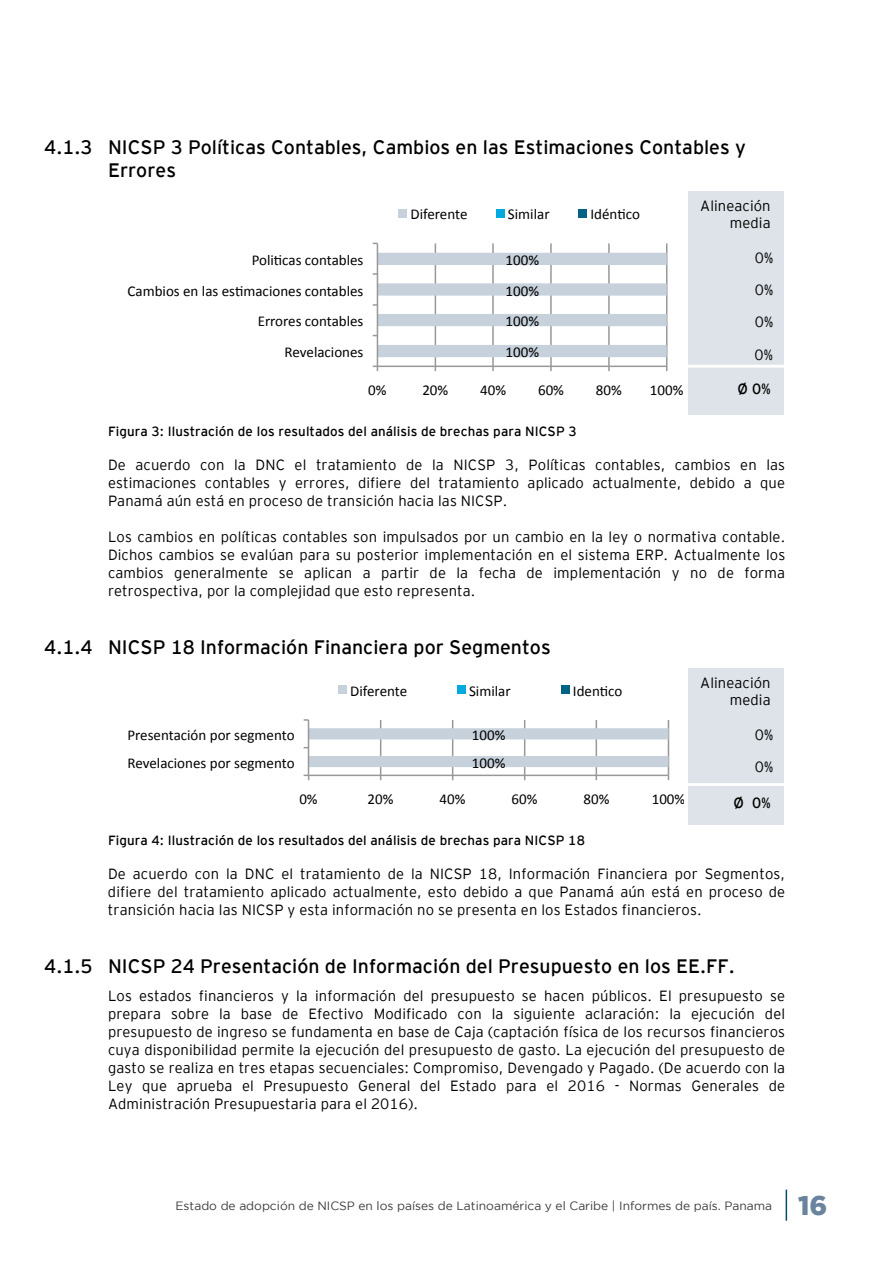
<style>
.page{position:relative;width:893px;height:1263px;background:#fff}
.page>*{position:absolute;margin:0;border:0;box-sizing:border-box;transform-origin:0 0}
.t1{font:900 27px "Gotham";color:#6a849e}
.t2{font:19.5px/23.4px "EY Interstate";color:#000}
.t3{font:15px "Calibri";color:#000}
.t4{font:300 14.7px/18px "EY Interstate";letter-spacing:.01em;color:#000;text-align:justify}
.t5{font:300 14.7px "EY Interstate";color:#000}
.t6{font:300 13.35px "EY Interstate";letter-spacing:.005em;color:#000}
.t7{font:12px "Gotham";color:#3c3c3b}
.s1{font-weight:300}
</style>
<div class="page">
<hr style="left:786px;top:1189px;width:1px;height:32px;background:#004c6c">
<hr style="left:435px;top:243px;width:1px;height:123px;background:#989898">
<hr style="left:492px;top:243px;width:2px;height:123px;background:#989898">
<hr style="left:550px;top:243px;width:2px;height:123px;background:#989898">
<hr style="left:608px;top:243px;width:2px;height:123px;background:#989898">
<hr style="left:666px;top:243px;width:1px;height:123px;background:#989898">
<hr style="left:377px;top:366px;width:290px;height:1px;background:#989898">
<hr style="left:377px;top:243px;width:1px;height:123px;background:#989898">
<svg style="left:373px;top:366px;width:5px;height:5px"></svg>
<svg style="left:373px;top:253px;width:294px;height:104px"></svg>
<div style="left:399px;top:209px;width:8px;height:8px;background:#c7d1db"></div>
<div style="left:496px;top:209px;width:8px;height:8px;background:#00aade"></div>
<div style="left:579px;top:209px;width:8px;height:8px;background:#006386"></div>
<hr style="left:380px;top:720px;width:1px;height:55px;background:#989898">
<hr style="left:452px;top:720px;width:1px;height:55px;background:#989898">
<hr style="left:524px;top:720px;width:1px;height:55px;background:#989898">
<hr style="left:596px;top:720px;width:1px;height:55px;background:#989898">
<hr style="left:668px;top:720px;width:1px;height:55px;background:#989898">
<hr style="left:309px;top:775px;width:359px;height:1px;background:#989898">
<hr style="left:308px;top:720px;width:1px;height:55px;background:#989898">
<svg style="left:304px;top:775px;width:5px;height:5px"></svg>
<svg style="left:304px;top:728px;width:364px;height:39px"></svg>
<div style="left:338px;top:686px;width:9px;height:8px;background:#c7d1db"></div>
<div style="left:457px;top:686px;width:8px;height:8px;background:#00aade"></div>
<div style="left:561px;top:686px;width:8px;height:8px;background:#006386"></div>
<div style="left:688px;top:191px;width:96px;height:224px;background:#dde3e8"></div>
<div style="left:684px;top:365px;width:108px;height:53px;border:3px solid #fff"></div>
<div style="left:688px;top:668px;width:96px;height:156px;background:#dde3e8"></div>
<div style="left:684px;top:783px;width:108px;height:54px;border:3px solid #fff"></div>
<h2 class="t2" style="left:108px;top:134px;width:639px;text-indent:-64px"><span class="s1">4.1.3</span> NICSP 3 Políticas Contables, Cambios en las Estimaciones Contables y<br>Errores</h2>
<p class="t3" style="left:411px;top:205px;width:58px">Diferente</p>
<p class="t3" style="left:508px;top:205px;width:43px">Similar</p>
<p class="t3" style="left:590px;top:205px;width:51px">Idén4co</p>
<p class="t3" style="left:252px;top:251px;width:113px">Poli4cas contables</p>
<p class="t3" style="left:506px;top:251px;width:35px">100%</p>
<p class="t3" style="left:128px;top:281px;width:237px">Cambios en las es4maciones contables</p>
<p class="t3" style="left:506px;top:281px;width:35px">100%</p>
<p class="t3" style="left:258px;top:312px;width:107px">Errores contables</p>
<p class="t3" style="left:506px;top:312px;width:35px">100%</p>
<p class="t3" style="left:285px;top:343px;width:80px">Revelaciones</p>
<p class="t3" style="left:506px;top:343px;width:35px">100%</p>
<p class="t3" style="left:368px;top:381px;width:20px">0%</p>
<p class="t3" style="left:422px;top:381px;width:27px">20%</p>
<p class="t3" style="left:480px;top:381px;width:27px">40%</p>
<p class="t3" style="left:538px;top:381px;width:27px">60%</p>
<p class="t3" style="left:596px;top:381px;width:27px">80%</p>
<p class="t3" style="left:650px;top:381px;width:35px">100%</p>
<p class="t4" style="left:700px;top:196px;width:72px;text-align:right">Alineación media</p>
<p class="t4" style="left:755px;top:241px;width:20px;line-height:32.1px">0%<br>0%</p>
<p class="t4" style="left:755px;top:312px;width:20px">0%</p>
<p class="t4" style="left:755px;top:345px;width:20px">0%</p>
<p class="t5" style="left:737px;top:379px;width:35px">Ø 0%</p>
<p class="t6" style="left:108px;top:422px;width:470px">Figura 3: Ilustración de los resultados del análisis de brechas para NICSP 3</p>
<p class="t4" style="left:108px;top:454px;width:679px">De acuerdo con la DNC el tratamiento de la NICSP 3, Políticas contables, cambios en las estimaciones contables y errores, difiere del tratamiento aplicado actualmente, debido a que Panamá aún está en proceso de transición hacia las NICSP.</p>
<p class="t4" style="left:108px;top:526px;width:679px">Los cambios en políticas contables son impulsados por un cambio en la ley o normativa contable.<br>Dichos cambios se evalúan para su posterior implementación en el sistema ERP. Actualmente los cambios generalmente se aplican a partir de la fecha de implementación y no de forma retrospectiva, por la complejidad que esto representa.</p>
<h2 class="t2" style="left:44px;top:634px;width:508px"><span class="s1">4.1.4</span> NICSP 18 Información Financiera por Segmentos</h2>
<p class="t3" style="left:128px;top:725px;width:169px">Presentación por segmento</p>
<p class="t3" style="left:128px;top:753px;width:169px">Revelaciones por segmento</p>
<p class="t3" style="left:350px;top:681px;width:58px">Diferente</p>
<p class="t3" style="left:469px;top:681px;width:43px">Similar</p>
<p class="t3" style="left:573px;top:681px;width:51px">Iden4co</p>
<p class="t3" style="left:472px;top:725px;width:35px">100%</p>
<p class="t3" style="left:472px;top:753px;width:35px">100%</p>
<p class="t3" style="left:299px;top:790px;width:20px">0%</p>
<p class="t3" style="left:368px;top:790px;width:27px">20%</p>
<p class="t3" style="left:440px;top:790px;width:27px">40%</p>
<p class="t3" style="left:511px;top:790px;width:27px">60%</p>
<p class="t3" style="left:583px;top:790px;width:27px">80%</p>
<p class="t3" style="left:652px;top:790px;width:35px">100%</p>
<p class="t4" style="left:700px;top:673px;width:72px;text-align:right">Alineación media</p>
<p class="t4" style="left:755px;top:718px;width:20px;line-height:31.7px">0%<br>0%</p>
<p class="t5" style="left:733px;top:792px;width:39px">Ø 0%</p>
<p class="t6" style="left:108px;top:831px;width:478px">Figura 4: Ilustración de los resultados del análisis de brechas para NICSP 18</p>
<p class="t4" style="left:108px;top:863px;width:679px">De acuerdo con la DNC el tratamiento de la NICSP 18, Información Financiera por Segmentos, difiere del tratamiento aplicado actualmente, esto debido a que Panamá aún está en proceso de transición hacia las NICSP y esta información no se presenta en los Estados financieros.</p>
<h2 class="t2" style="left:44px;top:953px;width:692px"><span class="s1">4.1.5</span> NICSP 24 Presentación de Información del Presupuesto en los EE.FF.</h2>
<p class="t4" style="left:108px;top:986px;width:679px">Los estados financieros y la información del presupuesto se hacen públicos. El presupuesto se prepara sobre la base de Efectivo Modificado con la siguiente aclaración: la ejecución del presupuesto de ingreso se fundamenta en base de Caja (captación física de los recursos financieros cuya disponibilidad permite la ejecución del presupuesto de gasto. La ejecución del presupuesto de gasto se realiza en tres etapas secuenciales: Compromiso, Devengado y Pagado. (De acuerdo con la Ley que aprueba el Presupuesto General del Estado para el 2016 - Normas Generales de Administración Presupuestaria para el 2016).</p>
<p class="t7" style="left:176px;top:1198px;width:598px">Estado de adopción de NICSP en los países de Latinoamérica y el Caribe | Informes de país. Panama</p>
<h1 class="t1" style="left:798px;top:1190px;width:31px">16</h1>
</div>
